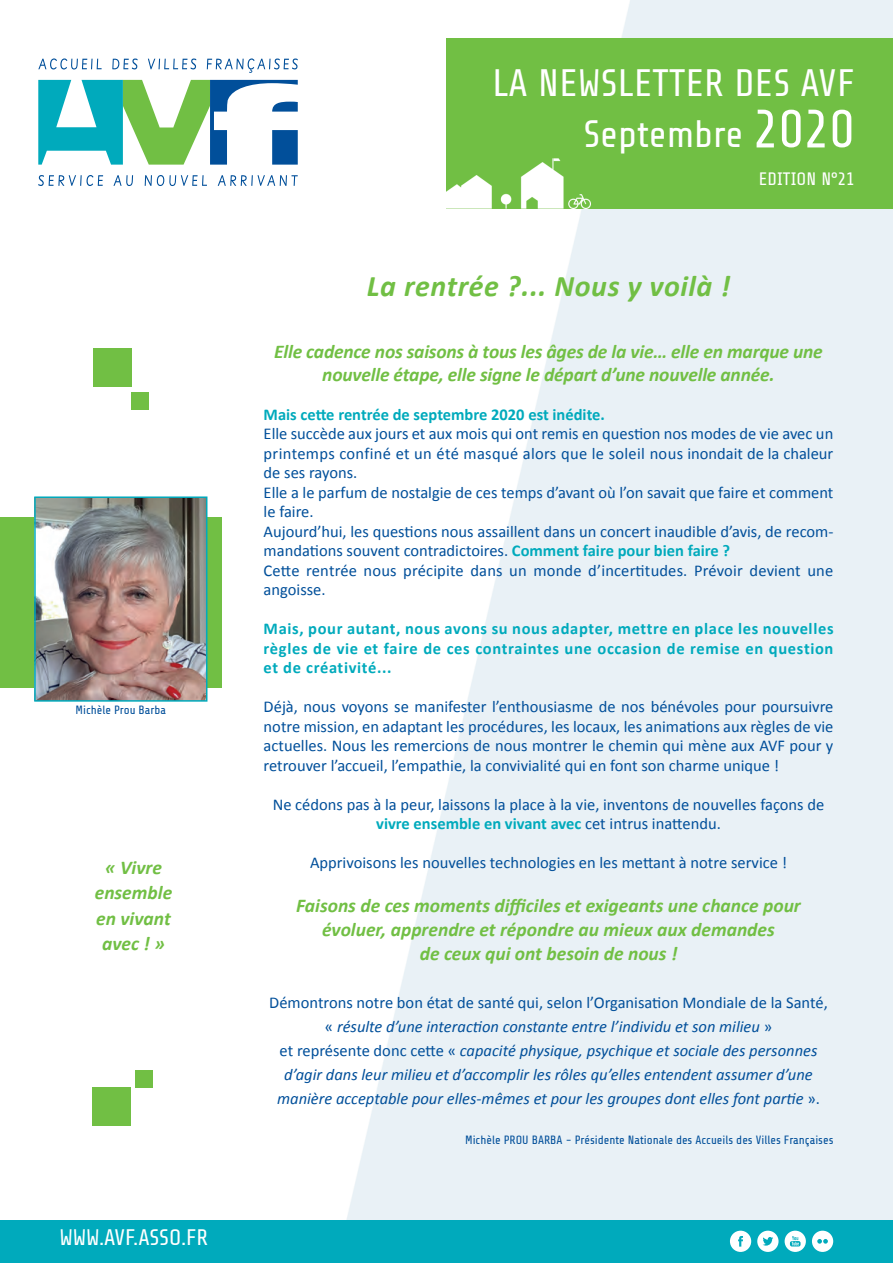
<style>
.page{position:relative;width:893px;height:1263px;background:#fff}
.page>*{position:absolute;margin:0;border:0;box-sizing:border-box;transform-origin:0 0}
.t1{font:38.25px/51px "Share Tech";letter-spacing:.01em;color:#fff;text-align:right}
.t2{font:italic 700 30px "Calibri";letter-spacing:.02em;color:#71bf44}
.t3{font:22.5px "Share Tech";color:#fff}
.t4{font:italic 700 19.5px/25.5px "Calibri";color:#71bf44;text-align:center}
.t5{font:18px "Share Tech";letter-spacing:.01em;color:#fff}
.t6{font:16.5px/19.5px "Calibri";color:#014f9a}
.t7{font:italic 16.5px/24px "Calibri";color:#014f9a;text-align:center}
.t8{font:700 16.5px/19.5px "Calibri";letter-spacing:.03em;color:#00aabc;text-align:justify}
.t9{font:700 16.5px "Calibri";color:#00aabc}
.t10{font:12px "Share Tech";color:#014f9a}
.s1{font-size:54px}
.s2{font-weight:700;color:#00aabc}
.s3{font-style:normal}
</style>
<div class="page">
<img style="left:0;top:0;width:893px;height:1220px">
<div style="left:446px;top:38px;width:447px;height:170px;background:#71bf44"></div>
<div style="left:0;top:1220px;width:893px;height:43px;background:#00aabc"></div>
<div style="left:0;top:517px;width:221px;height:170px;background:#71bf44"></div>
<svg style="left:38px;top:80px;width:260px;height:85px"></svg>
<svg style="left:38px;top:58px;width:260px;height:15px"></svg>
<svg style="left:38px;top:175px;width:260px;height:11px"></svg>
<img style="left:37px;top:499px;width:167px;height:200px">
<div style="left:34px;top:496px;width:173px;height:206px;border:2px solid #00aabc"></div>
<img style="left:445px;top:158px;width:145px;height:51px">
<svg style="left:730px;top:1231px;width:21px;height:21px"></svg>
<svg style="left:757px;top:1231px;width:21px;height:21px"></svg>
<svg style="left:812px;top:1231px;width:21px;height:21px"></svg>
<svg style="left:785px;top:1231px;width:21px;height:21px"></svg>
<div style="left:94px;top:349px;width:38px;height:38px;background:#71bf44"></div>
<div style="left:132px;top:392px;width:17px;height:17px;background:#71bf44"></div>
<div style="left:92px;top:1087px;width:38px;height:39px;background:#71bf44"></div>
<div style="left:136px;top:1070px;width:17px;height:17px;background:#71bf44"></div>
<p class="t10" style="left:76px;top:704px;width:92px">Michèle Prou Barba</p>
<p class="t4" style="left:95px;top:854px;width:79px">« Vivre ensemble en vivant avec ! »</p>
<h3 class="t3" style="left:60px;top:1226px;width:150px">WWW.AVF.ASSO.FR</h3>
<h1 class="t1" style="left:493px;top:59px;width:364px">LA NEWSLETTER DES AVF<br>Septembre <span class="s1">2020</span></h1>
<p class="t5" style="left:759px;top:170px;width:98px">EDITION N°21</p>
<h2 class="t2" style="left:367px;top:267px;width:365px">La rentrée ?... Nous y voilà !</h2>
<p class="t4" style="left:274px;top:340px;width:550px;line-height:22.5px">Elle cadence nos saisons à tous les âges de la vie… elle en marque une nouvelle étape, elle signe le départ d’une nouvelle année.</p>
<p class="t9" style="left:264px;top:403px;width:343px">Mais cette rentrée de septembre 2020 est inédite.</p>
<p class="t6" style="left:264px;top:424px;width:571px">Elle succède aux jours et aux mois qui ont remis en question nos modes de vie avec un printemps confiné et un été masqué alors que le soleil nous inondait de la chaleur de ses rayons.<br>Elle a le parfum de nostalgie de ces temps d’avant où l’on savait que faire et comment le faire.<br>Aujourd’hui, les questions nous assaillent dans un concert inaudible d’avis, de recom&shy;mandations souvent contradictoires. <span class="s2">Comment faire pour bien faire ?<br></span>Cette rentrée nous précipite dans un monde d’incertitudes. Prévoir devient une angoisse.</p>
<p class="t8" style="left:264px;top:619px;width:571px">Mais, pour autant, nous avons su nous adapter, mettre en place les nouvelles règles de vie et faire de ces contraintes une occasion de remise en question et de créativité...</p>
<p class="t6" style="left:264px;top:697px;width:571px;text-align:justify">Déjà, nous voyons se manifester l’enthousiasme de nos bénévoles pour poursuivre notre mission, en adaptant les procédures, les locaux, les animations aux règles de vie actuelles. Nous les remercions de nous montrer le chemin qui mène aux AVF pour y retrouver l’accueil, l’empathie, la convivialité qui en font son charme unique !</p>
<p class="t6" style="left:273px;top:794px;width:553px;text-align:center">Ne cédons pas à la peur, laissons la place à la vie, inventons de nouvelles façons de <span class="s2">vivre ensemble en vivant avec</span> cet intrus inattendu.</p>
<p class="t6" style="left:310px;top:853px;width:479px">Apprivoisons les nouvelles technologies en les mettant à notre service !</p>
<p class="t4" style="left:296px;top:893px;width:506px;line-height:24px">Faisons de ces moments difficiles et exigeants une chance pour évoluer, apprendre et répondre au mieux aux demandes<br>de ceux qui ont besoin de nous !</p>
<p class="t7" style="left:269px;top:989px;width:560px"><span class="s3">Démontrons notre bon état de santé qui, selon l’Organisation Mondiale de la Santé, «</span> résulte d’une interaction constante entre l’individu et son milieu <span class="s3">»<br>et représente donc cette «</span> capacité physique, psychique et sociale des personnes d’agir dans leur milieu et d’accomplir les rôles qu’elles entendent assumer d’une manière acceptable pour elles-mêmes et pour les groupes dont elles font partie <span class="s3">».</span></p>
<p class="t10" style="left:465px;top:1134px;width:370px">Michèle PROU BARBA - Présidente Nationale des Accueils des Villes Françaises</p>
</div>
